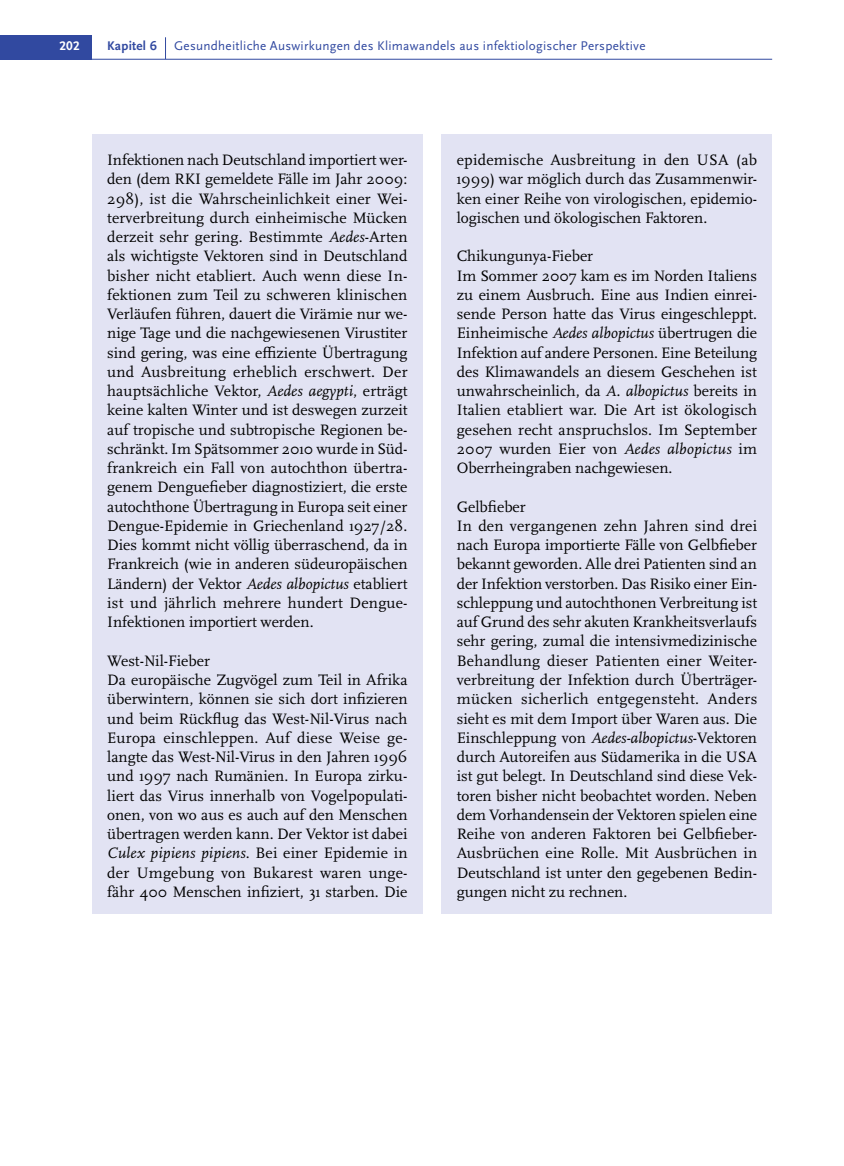
<style>
.page{position:relative;width:844px;height:1166px;background:#fff}
.page>*{position:absolute;margin:0;border:0;box-sizing:border-box;transform-origin:0 0}
.Kästchen_Text_Einzug{font:15.75px/19.2px "Scala Pro";color:#000;text-align:justify}
.t1{font:13.12px "Scala Sans Pro";letter-spacing:.02em;color:#3149a0}
.t2{font:700 13.12px "Scala Sans Pro";letter-spacing:.02em;color:#3149a0}
.t3{font:700 13.12px "Scala Sans Pro";color:#fff}
.s1{font-style:italic}
</style>
<div class="page">
<hr style="left:0;top:59px;width:772px;height:1px;background:#3149a0">
<div style="left:0;top:35px;width:92px;height:24px;background:#3149a0"></div>
<svg style="left:165px;top:37px;width:1px;height:22px"></svg>
<div style="left:92px;top:134px;width:330px;height:779px;background:#e2e3f3"></div>
<div style="left:441px;top:134px;width:330px;height:779px;background:#e2e3f3"></div>
<p class="t3" style="left:59px;top:38px;width:22px">202</p>
<p class="t2" style="left:107px;top:38px;width:51px">Kapitel 6</p>
<p class="t1" style="left:174px;top:38px;width:473px">Gesundheitliche Auswirkungen des Klimawandels aus infektiologischer Perspektive</p>
<p class="Kästchen_Text_Einzug" style="left:107px;top:150px;width:302px">Infektionen nach Deutschland importiert wer&shy;den (dem RKI gemeldete Fälle im Jahr 2009:<br>298), ist die Wahrscheinlichkeit einer Wei&shy;terverbreitung durch einheimische Mücken derzeit sehr gering. Bestimmte <span class="s1">Aedes</span>-Arten als wichtigste Vektoren sind in Deutschland bisher nicht etabliert. Auch wenn diese In&shy;fektionen zum Teil zu schweren klinischen Verläufen führen, dauert die Virämie nur we&shy;nige Tage und die nachgewiesenen Virustiter sind gering, was eine effiziente Übertragung und Ausbreitung erheblich erschwert. Der hauptsächliche Vektor, <span class="s1">Aedes aegypti</span>, erträgt keine kalten Winter und ist deswegen zurzeit auf tropische und subtropische Regionen be&shy;schränkt. Im Spätsommer 2010 wurde in Süd&shy;frankreich ein Fall von autochthon übertra&shy;genem Denguefieber diagnostiziert, die erste autochthone Übertragung in Europa seit einer Dengue-Epidemie in Griechenland 1927/28.<br>Dies kommt nicht völlig überraschend, da in Frankreich (wie in anderen südeuropäischen Ländern) der Vektor <span class="s1">Aedes albopictus</span> etabliert ist und jährlich mehrere hundert Dengue-Infektionen importiert werden.</p>
<p class="Kästchen_Text_Einzug" style="left:107px;top:651px;width:104px">West-Nil-Fieber</p>
<p class="Kästchen_Text_Einzug" style="left:107px;top:670px;width:302px">Da europäische Zugvögel zum Teil in Afrika überwintern, können sie sich dort infizieren und beim Rückflug das West-Nil-Virus nach Europa einschleppen. Auf diese Weise ge&shy;langte das West-Nil-Virus in den Jahren 1996 und 1997 nach Rumänien. In Europa zirku&shy;liert das Virus innerhalb von Vogelpopulati&shy;onen, von wo aus es auch auf den Menschen übertragen werden kann. Der Vektor ist dabei <span class="s1">Culex pipiens pipiens</span>. Bei einer Epidemie in der Umgebung von Bukarest waren unge&shy;fähr 400 Menschen infiziert, 31 starben. Die</p>
<p class="Kästchen_Text_Einzug" style="left:456px;top:150px;width:302px">epidemische Ausbreitung in den USA (ab 1999) war möglich durch das Zusammenwir&shy;ken einer Reihe von virologischen, epidemio&shy;logischen und ökologischen Faktoren.</p>
<p class="Kästchen_Text_Einzug" style="left:456px;top:246px;width:138px">Chikungunya-Fieber</p>
<p class="Kästchen_Text_Einzug" style="left:456px;top:266px;width:302px">Im Sommer 2007 kam es im Norden Italiens zu einem Ausbruch. Eine aus Indien einrei&shy;sende Person hatte das Virus eingeschleppt.<br>Einheimische <span class="s1">Aedes albopictus</span> übertrugen die Infektion auf andere Personen. Eine Beteilung des Klimawandels an diesem Geschehen ist unwahrscheinlich, da <span class="s1">A. albopictus</span> bereits in Italien etabliert war. Die Art ist ökologisch gesehen recht anspruchslos. Im September 2007 wurden Eier von <span class="s1">Aedes albopictus</span> im Oberrheingraben nachgewiesen.</p>
<p class="Kästchen_Text_Einzug" style="left:456px;top:497px;width:71px">Gelbfieber</p>
<p class="Kästchen_Text_Einzug" style="left:456px;top:516px;width:302px">In den vergangenen zehn Jahren sind drei nach Europa importierte Fälle von Gelbfieber bekannt geworden. Alle drei Patienten sind an der Infektion verstorben. Das Risiko einer Ein&shy;schleppung und autochthonen Verbreitung ist auf Grund des sehr akuten Krankheitsverlaufs sehr gering, zumal die intensivmedizinische Behandlung dieser Patienten einer Weiter&shy;verbreitung der Infektion durch Überträger&shy;mücken sicherlich entgegensteht. Anders sieht es mit dem Import über Waren aus. Die Einschleppung von <span class="s1">Aedes-albopictus</span>-Vektoren durch Autoreifen aus Südamerika in die USA ist gut belegt. In Deutschland sind diese Vek&shy;toren bisher nicht beobachtet worden. Neben dem Vorhandensein der Vektoren spielen eine Reihe von anderen Faktoren bei Gelbfieber-Ausbrüchen eine Rolle. Mit Ausbrüchen in Deutschland ist unter den gegebenen Bedin&shy;gungen nicht zu rechnen.</p>
</div>
